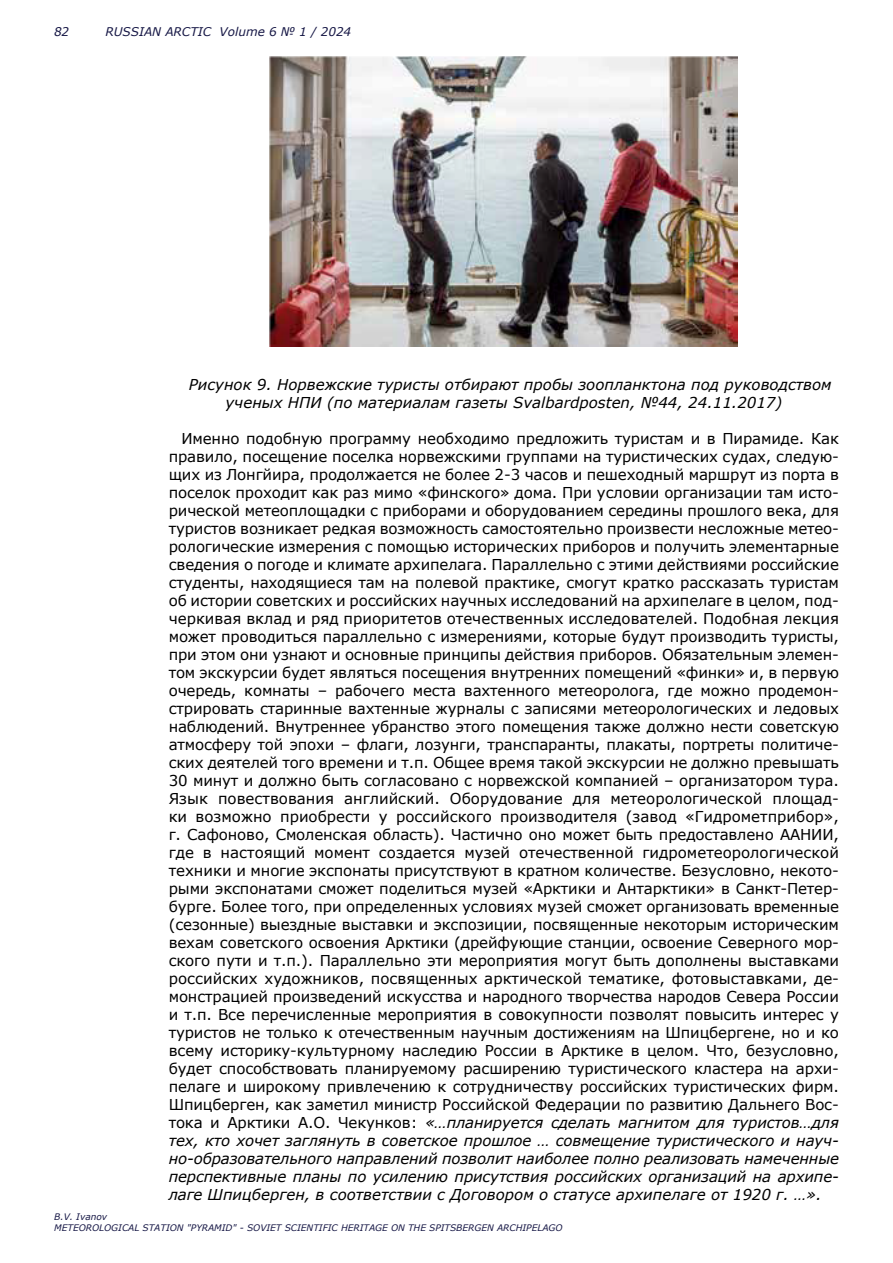
<style>
.page{position:relative;width:893px;height:1263px;background:#fff}
.page>*{position:absolute;margin:0;border:0;box-sizing:border-box;transform-origin:0 0}
.t1{font:15px/18px "Verdana";letter-spacing:-.01em;color:#000;text-align:justify}
.t2{font:italic 15px/18px "Verdana";color:#000}
.t3{font:italic 12px "Verdana";color:#171846}
.t4{font:italic 9px/10.8px "Verdana";color:#171846}
.s1{font-style:italic}
</style>
<div class="page">
<img style="left:270px;top:56px;width:468px;height:291px">
<p class="t3" style="left:54px;top:24px;width:17px">82</p>
<p class="t3" style="left:105px;top:24px;width:247px">RUSSIAN ARCTIC Volume 6 № 1 / 2024</p>
<p class="t2" style="left:225px;top:375px;width:608px;text-indent:-37px">Рисунок 9. Норвежские туристы отбирают пробы зоопланктона под руководством ученых НПИ (по материалам газеты Svalbardposten, №44, 24.11.2017)</p>
<p class="t1" style="left:169px;top:429px;width:672px;text-indent:13px">Именно подобную программу необходимо предложить туристам и в Пирамиде. Как правило, посещение поселка норвежскими группами на туристических судах, следую&shy;щих из Лонгйира, продолжается не более 2-3 часов и пешеходный маршрут из порта в поселок проходит как раз мимо «финского» дома. При условии организации там исто&shy;рической метеоплощадки с приборами и оборудованием середины прошлого века, для туристов возникает редкая возможность самостоятельно произвести несложные метео&shy;рологические измерения с помощью исторических приборов и получить элементарные сведения о погоде и климате архипелага. Параллельно с этими действиями российские студенты, находящиеся там на полевой практике, смогут кратко рассказать туристам об истории советских и российских научных исследований на архипелаге в целом, под&shy;черкивая вклад и ряд приоритетов отечественных исследователей. Подобная лекция может проводиться параллельно с измерениями, которые будут производить туристы, при этом они узнают и основные принципы действия приборов. Обязательным элемен&shy;том экскурсии будет являться посещения внутренних помещений «финки» и, в первую очередь, комнаты – рабочего места вахтенного метеоролога, где можно продемон&shy;стрировать старинные вахтенные журналы с записями метеорологических и ледовых наблюдений. Внутреннее убранство этого помещения также должно нести советскую атмосферу той эпохи – флаги, лозунги, транспаранты, плакаты, портреты политиче&shy;ских деятелей того времени и т.п. Общее время такой экскурсии не должно превышать 30 минут и должно быть согласовано с норвежской компанией – организатором тура.<br>Язык повествования английский. Оборудование для метеорологической площад&shy;ки возможно приобрести у российского производителя (завод «Гидрометприбор», г. Сафоново, Смоленская область). Частично оно может быть предоставлено ААНИИ, где в настоящий момент создается музей отечественной гидрометеорологической техники и многие экспонаты присутствуют в кратном количестве. Безусловно, некото&shy;рыми экспонатами сможет поделиться музей «Арктики и Антарктики» в Санкт-Петер&shy;бурге. Более того, при определенных условиях музей сможет организовать временные (сезонные) выездные выставки и экспозиции, посвященные некоторым историческим вехам советского освоения Арктики (дрейфующие станции, освоение Северного мор&shy;ского пути и т.п.). Параллельно эти мероприятия могут быть дополнены выставками российских художников, посвященных арктической тематике, фотовыставками, де&shy;монстрацией произведений искусства и народного творчества народов Севера России и т.п. Все перечисленные мероприятия в совокупности позволят повысить интерес у туристов не только к отечественным научным достижениям на Шпицбергене, но и ко всему историку-культурному наследию России в Арктике в целом. Что, безусловно, будет способствовать планируемому расширению туристического кластера на архи&shy;пелаге и широкому привлечению к сотрудничеству российских туристических фирм.<br>Шпицберген, как заметил министр Российской Федерации по развитию Дальнего Вос&shy;тока и Арктики А.О. Чекунков: <span class="s1">«…планируется сделать магнитом для туристов…для тех, кто хочет заглянуть в советское прошлое … совмещение туристического и науч&shy;но-образовательного направлений позволит наиболее полно реализовать намеченные перспективные планы по усилению присутствия российских организаций на архипе&shy;лаге Шпицберген, в соответствии с Договором о статусе архипелаге от 1920 г. …».</span></p>
<p class="t4" style="left:54px;top:1211px;width:510px">B.V. Ivanov<br>METEOROLOGICAL STATION "PYRAMID" - SOVIET SCIENTIFIC HERITAGE ON THE SPITSBERGEN ARCHIPELAGO</p>
</div>
